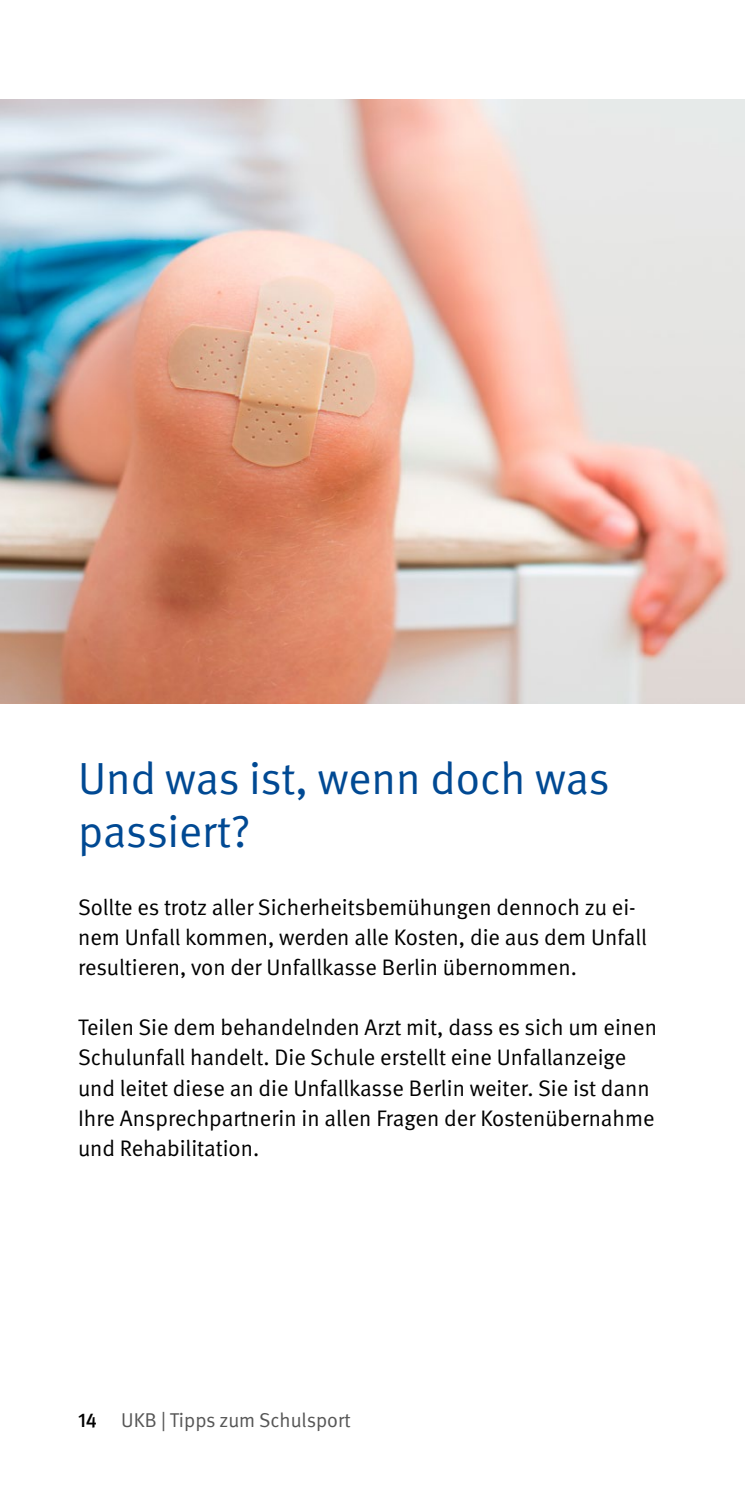
<style>
.page{position:relative;width:745px;height:1489px;background:#fff}
.page>*{position:absolute;margin:0;border:0;box-sizing:border-box;transform-origin:0 0}
.t1{font:45px/52.5px "DGUV Meta";letter-spacing:-.005em;color:#004993}
.t2{font:22.5px/30.2px "DGUV Meta";color:#000}
.t3{font:20px "DGUV Meta";color:#565656}
.s1{font-weight:500;color:#000}
</style>
<div class="page">
<img style="left:0;top:100px;width:744px;height:603px">
<h1 class="t1" style="left:78px;top:753px;width:533px">Und was ist, wenn doch was passiert?</h1>
<p class="t2" style="left:78px;top:892px;width:570px">Sollte es trotz aller Sicherheitsbemühungen dennoch zu ei&shy;nem Unfall kommen, werden alle Kosten, die aus dem Unfall resultieren, von der Unfallkasse Berlin übernommen.</p>
<p class="t2" style="left:78px;top:1012px;width:580px">Teilen Sie dem behandelnden Arzt mit, dass es sich um einen Schulunfall handelt. Die Schule erstellt eine Unfallanzeige und leitet diese an die Unfallkasse Berlin weiter. Sie ist dann Ihre Ansprechpartnerin in allen Fragen der Kostenübernahme und Rehabilitation.</p>
<p class="t3" style="left:78px;top:1408px;width:274px"><span class="s1">14</span> UKB | Tipps zum Schulsport</p>
</div>
